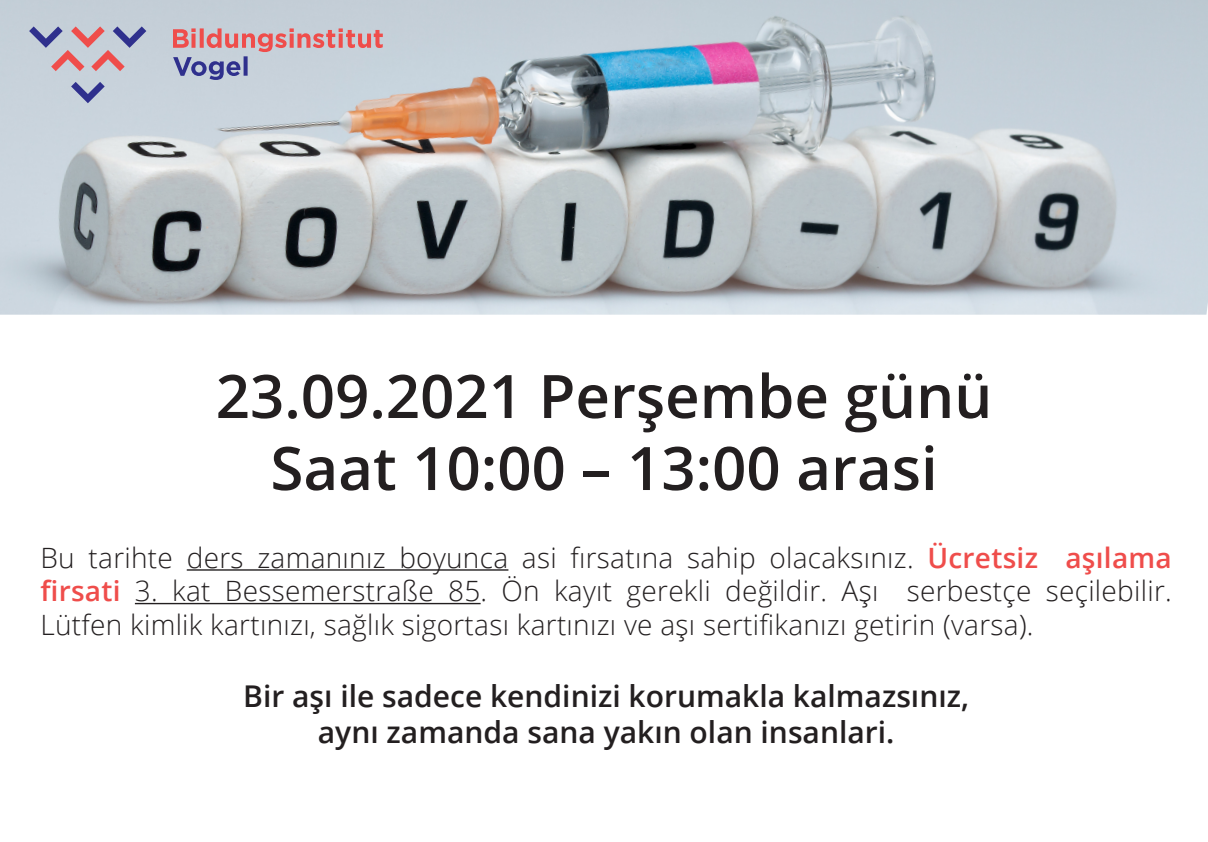
<style>
.page{position:relative;width:1208px;height:842px;background:#fff}
.page>*{position:absolute;margin:0;border:0;box-sizing:border-box;transform-origin:0 0}
.t1{font:600 60px "Open Sans";color:#231f20}
.t2{font:600 30px "Open Sans";color:#231f20}
.t3{font:300 28px/33.6px "Open Sans";letter-spacing:.01em;color:#231f20;text-align:justify}
.s1{font-weight:600;color:#ef4d4b}
</style>
<div class="page">
<img style="left:0;top:0;width:1208px;height:315px">
<hr style="left:187px;top:569px;width:321px;height:2px;background:#231f20">
<hr style="left:135px;top:603px;width:345px;height:1px;background:#231f20">
<svg style="left:71px;top:82px;width:34px;height:21px"></svg>
<svg style="left:29px;top:26px;width:117px;height:45px;background:#bcacbc"></svg>
<svg style="left:173px;top:28px;width:210px;height:52px;background:#c4b0bc"></svg>
<p class="t1" style="left:216px;top:355px;width:778px">23.09.2021 Perşembe günü</p>
<p class="t1" style="left:270px;top:427px;width:669px">Saat 10:00 – 13:00 arasi</p>
<p class="t3" style="left:40px;top:540px;width:1133px">Bu tarihte ders zamanınız boyunca asi fırsatına sahip olacaksınız. <span class="s1">Ücretsiz aşılama firsati</span> 3. kat Bessemerstraße 85. Ön kayıt gerekli değildir. Aşı serbestçe seçilebilir.<br>Lütfen kimlik kartınızı, sağlık sigortası kartınızı ve aşı sertifikanızı getirin (varsa).</p>
<p class="t2" style="left:243px;top:676px;width:727px">Bir aşı ile sadece kendinizi korumakla kalmazsınız,</p>
<p class="t2" style="left:318px;top:712px;width:578px">aynı zamanda sana yakın olan insanlari.</p>
</div>
